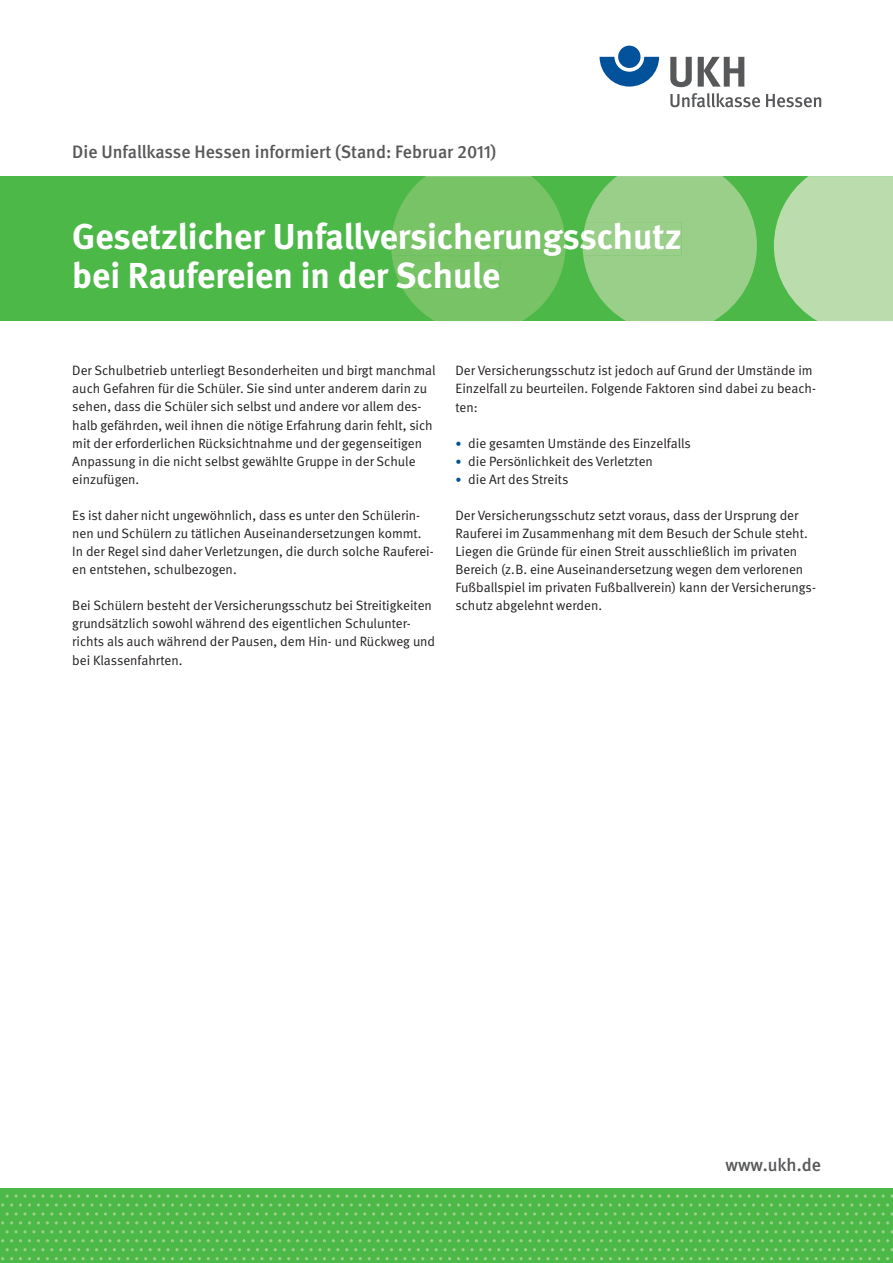
<style>
.page{position:relative;width:893px;height:1263px;background:#fff}
.page>*{position:absolute;margin:0;border:0;box-sizing:border-box;transform-origin:0 0}
.t1{font:700 36px/39px "DGUV Meta";color:#fff}
.t2{font:500 18px "DGUV Meta";color:#57585a}
.t3{font:13.5px/18.1px "DGUV Meta";color:#231f20}
.s1{font-size:12px;color:#01519b}
</style>
<div class="page">
<div style="left:0;top:1188px;width:893px;height:75px;background:#4cb848"></div>
<svg style="left:600px;top:57px;width:59px;height:30px"></svg>
<div style="left:618px;top:46px;width:22px;height:22px;background:#01519b;border-radius:50%"></div>
<svg style="left:670px;top:57px;width:22px;height:30px"></svg>
<svg style="left:698px;top:57px;width:46px;height:30px"></svg>
<svg style="left:670px;top:93px;width:90px;height:14px"></svg>
<svg style="left:766px;top:94px;width:55px;height:13px"></svg>
<div style="left:0;top:176px;width:893px;height:145px;background:#4cb848"></div>
<svg style="left:391px;top:176px;width:175px;height:145px;background:#71c161"></svg>
<svg style="left:583px;top:176px;width:174px;height:145px;background:#8fcb81"></svg>
<svg style="left:774px;top:176px;width:119px;height:145px;background:#b0d9a4"></svg>
<svg style="left:292px;top:1212px;width:47px;height:3px"></svg>
<svg style="left:444px;top:1212px;width:38px;height:3px"></svg>
<svg style="left:587px;top:1212px;width:38px;height:3px"></svg>
<svg style="left:730px;top:1212px;width:38px;height:3px"></svg>
<svg style="left:873px;top:1212px;width:20px;height:3px"></svg>
<svg style="left:292px;top:1230px;width:47px;height:3px"></svg>
<svg style="left:444px;top:1230px;width:38px;height:3px"></svg>
<svg style="left:587px;top:1230px;width:38px;height:3px"></svg>
<svg style="left:730px;top:1230px;width:38px;height:3px"></svg>
<svg style="left:873px;top:1230px;width:20px;height:3px"></svg>
<svg style="left:292px;top:1248px;width:47px;height:3px"></svg>
<svg style="left:444px;top:1248px;width:38px;height:3px"></svg>
<svg style="left:587px;top:1248px;width:38px;height:3px"></svg>
<svg style="left:730px;top:1248px;width:38px;height:3px"></svg>
<svg style="left:873px;top:1248px;width:20px;height:3px"></svg>
<svg style="left:242px;top:1194px;width:124px;height:12px"></svg>
<svg style="left:368px;top:1194px;width:123px;height:12px"></svg>
<svg style="left:493px;top:1194px;width:110px;height:12px"></svg>
<svg style="left:604px;top:1194px;width:115px;height:12px"></svg>
<svg style="left:721px;top:1194px;width:119px;height:12px"></svg>
<svg style="left:841px;top:1194px;width:52px;height:12px"></svg>
<svg style="left:225px;top:1221px;width:38px;height:3px"></svg>
<svg style="left:368px;top:1221px;width:38px;height:3px"></svg>
<svg style="left:511px;top:1221px;width:38px;height:3px"></svg>
<svg style="left:654px;top:1221px;width:38px;height:3px"></svg>
<svg style="left:806px;top:1221px;width:38px;height:3px"></svg>
<svg style="left:225px;top:1239px;width:38px;height:3px"></svg>
<svg style="left:368px;top:1239px;width:38px;height:3px"></svg>
<svg style="left:511px;top:1239px;width:38px;height:3px"></svg>
<svg style="left:654px;top:1239px;width:38px;height:3px"></svg>
<svg style="left:806px;top:1239px;width:38px;height:3px"></svg>
<svg style="left:225px;top:1257px;width:38px;height:3px"></svg>
<svg style="left:368px;top:1257px;width:38px;height:3px"></svg>
<svg style="left:511px;top:1257px;width:38px;height:3px"></svg>
<svg style="left:654px;top:1257px;width:38px;height:3px"></svg>
<svg style="left:806px;top:1257px;width:38px;height:3px"></svg>
<svg style="left:6px;top:1212px;width:38px;height:3px"></svg>
<svg style="left:149px;top:1212px;width:47px;height:3px"></svg>
<svg style="left:6px;top:1230px;width:38px;height:3px"></svg>
<svg style="left:149px;top:1230px;width:47px;height:3px"></svg>
<svg style="left:6px;top:1248px;width:38px;height:3px"></svg>
<svg style="left:149px;top:1248px;width:47px;height:3px"></svg>
<svg style="left:1px;top:1194px;width:124px;height:12px"></svg>
<svg style="left:126px;top:1194px;width:115px;height:12px"></svg>
<svg style="left:82px;top:1221px;width:38px;height:3px"></svg>
<svg style="left:82px;top:1239px;width:38px;height:3px"></svg>
<svg style="left:82px;top:1257px;width:38px;height:3px"></svg>
<h2 class="t2" style="left:72px;top:142px;width:425px">Die Unfallkasse Hessen informiert (Stand: Februar 2011)</h2>
<h1 class="t1" style="left:72px;top:218px;width:611px">Gesetzlicher Unfallversicherungsschutz bei Raufereien in der Schule</h1>
<p class="t3" style="left:72px;top:362px;width:365px">Der Schulbetrieb unterliegt Besonderheiten und birgt manchmal auch Gefahren für die Schüler. Sie sind unter anderem darin zu sehen, dass die Schüler sich selbst und andere vor allem des&shy;halb gefährden, weil ihnen die nötige Erfahrung darin fehlt, sich mit der erforderlichen Rücksichtnahme und der gegenseitigen Anpassung in die nicht selbst gewählte Gruppe in der Schule einzufügen.</p>
<p class="t3" style="left:72px;top:506px;width:363px">Es ist daher nicht ungewöhnlich, dass es unter den Schülerin&shy;nen und Schülern zu tätlichen Auseinandersetzungen kommt.<br>In der Regel sind daher Verletzungen, die durch solche Rauferei&shy;en entstehen, schulbezogen.</p>
<p class="t3" style="left:72px;top:597px;width:364px">Bei Schülern besteht der Versicherungsschutz bei Streitig keiten grundsätzlich sowohl während des eigentlichen Schulunter&shy;richts als auch während der Pausen, dem Hin- und Rückweg und bei Klassenfahrten.</p>
<p class="t3" style="left:455px;top:362px;width:362px">Der Versicherungsschutz ist jedoch auf Grund der Umstände im<br>Einzelfall zu beurteilen. Folgende Faktoren sind dabei zu beach&shy;ten:</p>
<p class="t3" style="left:455px;top:434px;width:237px"><span class="s1">•</span> die gesamten Umstände des Einzelfalls</p>
<p class="t3" style="left:455px;top:452px;width:199px"><span class="s1">•</span> die Persönlichkeit des Verletzten</p>
<p class="t3" style="left:455px;top:470px;width:114px"><span class="s1">•</span> die Art des Streits</p>
<p class="t3" style="left:455px;top:506px;width:362px">Der Versicherungsschutz setzt voraus, dass der Ursprung der Rauferei im Zusammenhang mit dem Besuch der Schule steht.<br>Liegen die Gründe für einen Streit ausschließlich im privaten Bereich (z.B. eine Auseinandersetzung wegen dem verlorenen Fußballspiel im privaten Fußballverein) kann der Versicherungs&shy;schutz abgelehnt werden.</p>
<h2 class="t2" style="left:725px;top:1154px;width:97px">www.ukh.de</h2>
</div>
